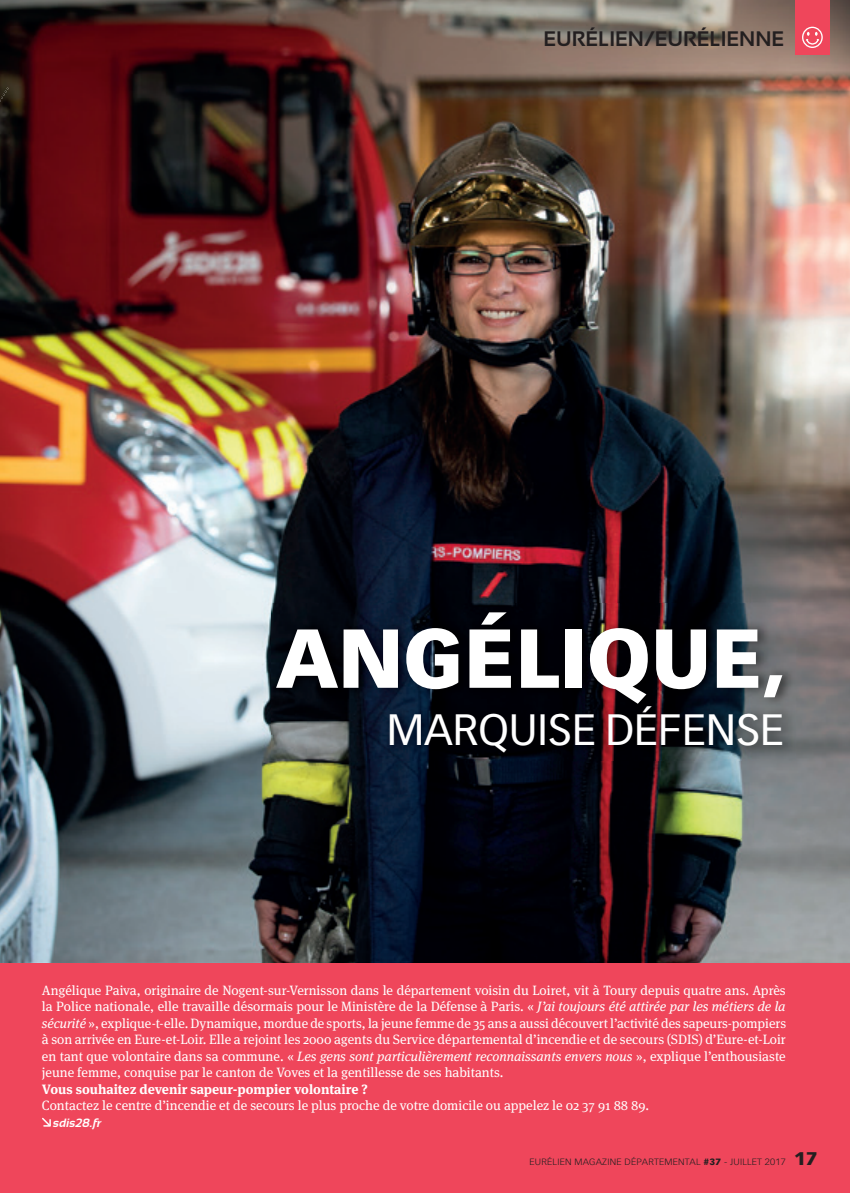
<style>
.page{position:relative;width:850px;height:1193px;background:#fff}
.page>*{position:absolute;margin:0;border:0;box-sizing:border-box;transform-origin:0 0}
.t1{font:900 81.9px "Vectora LT Std";color:#fff}
.t2{font:43.05px "Vectora LT Std";color:#fff}
.t3{font:700 21px "Sansation";color:#231f20}
.t4{font:13.5px/16.5px "Meta Serif";color:#fff;text-align:justify}
.t5{font:700 13.5px "Meta Serif";color:#fff}
.t6{font:italic 700 12px "Sansation";letter-spacing:.005em;color:#fff}
.t7{font:300 9px "Vectora LH";letter-spacing:.02em;color:#231f20;scale:1.08 1}
.s1{font-style:italic}
.s2{font-weight:900}
.s3{font-weight:900;font-size:18px}
</style>
<div class="page">
<img style="left:0;top:0;width:849px;height:963px">
<div style="left:0;top:963px;width:849px;height:229px;background:#ef465b"></div>
<svg style="left:0;top:88px;width:8px;height:16px"></svg>
<svg style="left:42px;top:1117px;width:9px;height:10px"></svg>
<div style="left:795px;top:0;width:34px;height:55px;background:#ef465b"></div>
<div style="left:802px;top:27px;width:20px;height:21px;border:1px solid #fff;border-radius:50%"></div>
<svg style="left:804px;top:32px;width:16px;height:13px"></svg>
<img style="left:272px;top:603px;width:523px;height:157px">
<h3 class="t3" style="left:543px;top:27px;width:242px">EURÉLIEN/EURÉLIENNE</h3>
<h1 class="t1" style="left:276px;top:607px;width:512px">ANGÉLIQUE,</h1>
<h2 class="t2" style="left:386px;top:704px;width:399px">MARQUISE DÉFENSE</h2>
<p class="t4" style="left:42px;top:981px;width:745px">Angélique Paiva, originaire de Nogent-sur-Vernisson dans le département voisin du Loiret, vit à Toury depuis quatre ans. Après la Police nationale, elle travaille désormais pour le Ministère de la Défense à Paris. « <span class="s1">J’ai toujours été attirée par les métiers de la sécurité</span> », explique-t-elle. Dynamique, mordue de sports, la jeune femme de 35 ans a aussi découvert l’activité des sapeurs-pompiers à son arrivée en Eure-et-Loir. Elle a rejoint les 2000 agents du Service départemental d’incendie et de secours (SDIS) d’Eure-et-Loir en tant que volontaire dans sa commune. « <span class="s1">Les gens sont particulièrement reconnaissants envers nous</span> », explique l’enthousiaste jeune femme, conquise par le canton de Voves et la gentillesse de ses habitants.</p>
<p class="t5" style="left:42px;top:1080px;width:327px">Vous souhaitez devenir sapeur-pompier volontaire ?</p>
<p class="t4" style="left:42px;top:1096px;width:608px">Contactez le centre d’incendie et de secours le plus proche de votre domicile ou appelez le 02 37 91 88 89.</p>
<p class="t6" style="left:53px;top:1115px;width:50px">sdis28.fr</p>
<p class="t7" style="left:529px;top:1156px;width:268px">EURÉLIEN MAGAZINE DÉPARTEMENTAL <span class="s2">#37</span> - JUILLET 2017 <span class="s3">17</span></p>
</div>
